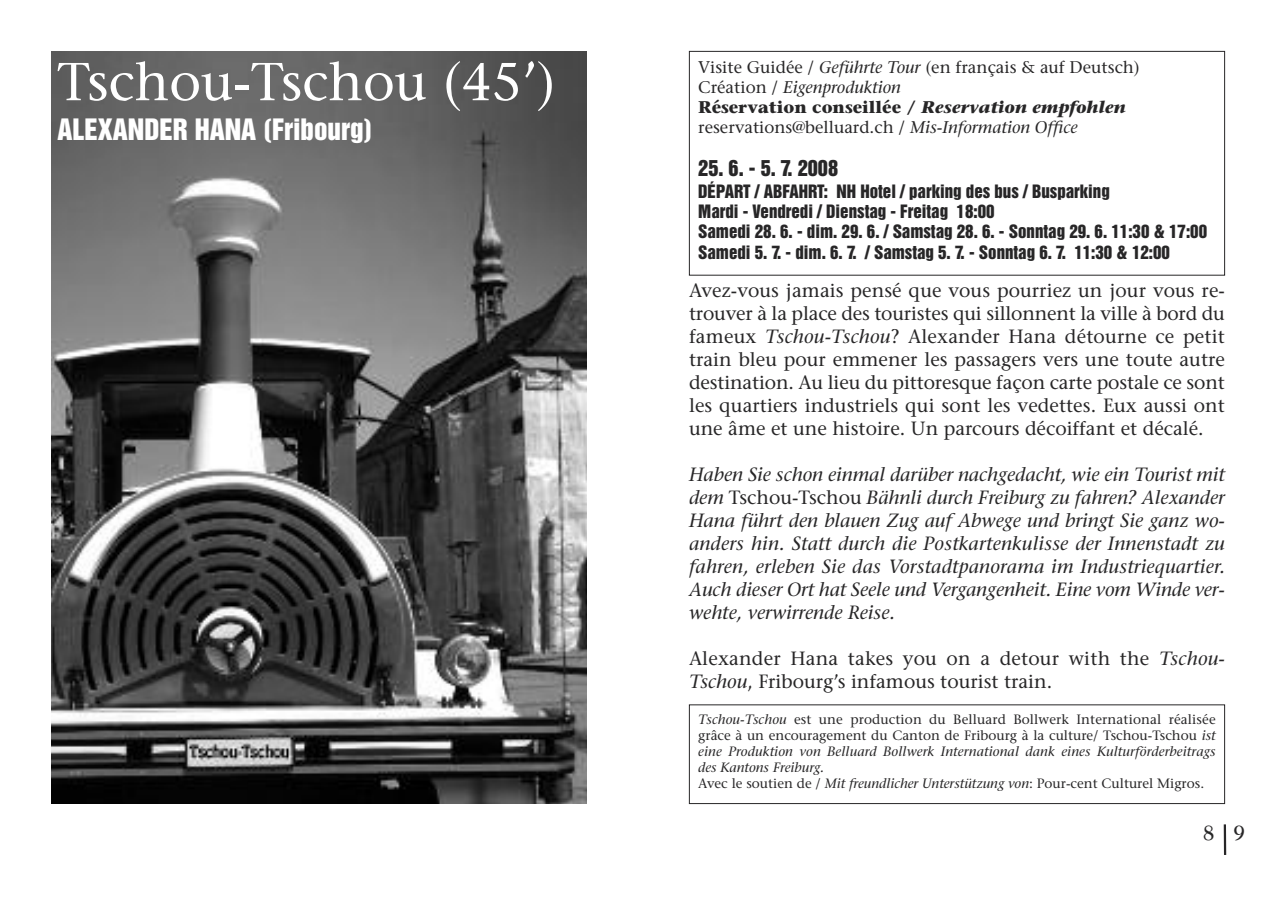
<style>
.page{position:relative;width:1276px;height:906px;background:#fff}
.page>*{position:absolute;margin:0;border:0;box-sizing:border-box;transform-origin:0 0}
.t1{font:500 53.1px "Stone Serif Std";color:#fff}
.t2{font:27px "Helvetica Inserat LT Std";color:#fff}
.t3{font:24.75px "Goudy Modern MT Std";color:#272627}
.t4{font:20.25px "Helvetica Inserat LT Std";color:#272627}
.t5{font:500 19.12px/22.9px "Stone Serif Std";color:#272627;text-align:justify}
.t6{font:italic 500 19.12px/22.9px "Stone Serif Std";letter-spacing:-.005em;color:#272627;text-align:justify}
.t7{font:16.88px/20.2px "Helvetica Inserat LT Std";color:#272627}
.t8{font:500 16.88px/20.2px "Stone Serif Std";color:#272627}
.t9{font:500 13.5px/16.2px "Stone Serif Std";color:#272627}
.s1{font-style:italic}
.s2{font-weight:700}
.s3{font-weight:700;font-style:italic}
.s4{font-style:normal}
</style>
<div class="page">
<hr style="left:1223px;top:824px;width:3px;height:31px;background:#272627">
<img style="left:51px;top:51px;width:536px;height:753px">
<div style="left:689px;top:51px;width:536px;height:224px;border:1px solid #272627"></div>
<div style="left:689px;top:704px;width:536px;height:100px;border:1px solid #272627"></div>
<h1 class="t1" style="left:57px;top:61px;width:500px">Tschou-Tschou (45’)</h1>
<h2 class="t2" style="left:57px;top:118px;width:317px">ALEXANDER HANA (Fribourg)</h2>
<p class="t8" style="left:698px;top:58px;width:443px">Visite Guidée / <span class="s1">Geführte Tour</span> (en français &amp; auf Deutsch)<br>Création / <span class="s1">Eigenproduktion<br></span><span class="s2">Réservation conseillée /</span> <span class="s3">Reservation empfohlen </span>reservations@belluard.ch / <span class="s1">Mis-Information Office</span></p>
<p class="t4" style="left:698px;top:160px;width:141px">25. 6. - 5. 7. 2008</p>
<p class="t7" style="left:698px;top:182px;width:510px">DÉPART / ABFAHRT: NH Hotel / parking des bus / Busparking<br>Mardi - Vendredi / Dienstag - Freitag 18:00<br>Samedi 28. 6. - dim. 29. 6. / Samstag 28. 6. - Sonntag 29. 6. 11:30 &amp; 17:00<br>Samedi 5. 7. - dim. 6. 7. / Samstag 5. 7. - Sonntag 6. 7. 11:30 &amp; 12:00</p>
<p class="t5" style="left:689px;top:281px;width:537px">Avez-vous jamais pensé que vous pourriez un jour vous re&shy;trouver à la place des touristes qui sillonnent la ville à bord du fameux <span class="s1">Tschou-Tschou</span>? Alexander Hana détourne ce petit train bleu pour emmener les passagers vers une toute autre destination. Au lieu du pittoresque façon carte postale ce sont les quartiers industriels qui sont les vedettes. Eux aussi ont une âme et une histoire. Un parcours décoiffant et décalé.</p>
<p class="t6" style="left:689px;top:465px;width:537px">Haben Sie schon einmal darüber nachgedacht, wie ein Tourist mit dem <span class="s4">Tschou-Tschou</span> Bähnli durch Freiburg zu fahren? Alexander Hana führt den blauen Zug auf Abwege und bringt Sie ganz wo&shy;anders hin. Statt durch die Postkartenkulisse der Innenstadt zu fahren, erleben Sie das Vorstadtpanorama im Industriequartier.<br>Auch dieser Ort hat Seele und Vergangenheit. Eine vom Winde ver&shy;wehte, verwirrende Reise.</p>
<p class="t5" style="left:689px;top:648px;width:537px">Alexander Hana takes you on a detour with the <span class="s1">Tschou-<br>Tschou</span>, Fribourg’s infamous tourist train.</p>
<p class="t9" style="left:698px;top:712px;width:519px"><span class="s1">Tschou-Tschou</span> est une production du Belluard Bollwerk International réalisée grâce à un encouragement du Canton de Fribourg à la culture/ Tschou-Tschou <span class="s1">ist eine Produktion von Belluard Bollwerk International dank eines Kulturförderbeitrags des Kantons Freiburg.<br></span>Avec le soutien de / <span class="s1">Mit freundlicher Unterstützung von</span>: Pour-cent Culturel Migros.</p>
<p class="t3" style="left:1202px;top:824px;width:44px">8 9</p>
</div>
